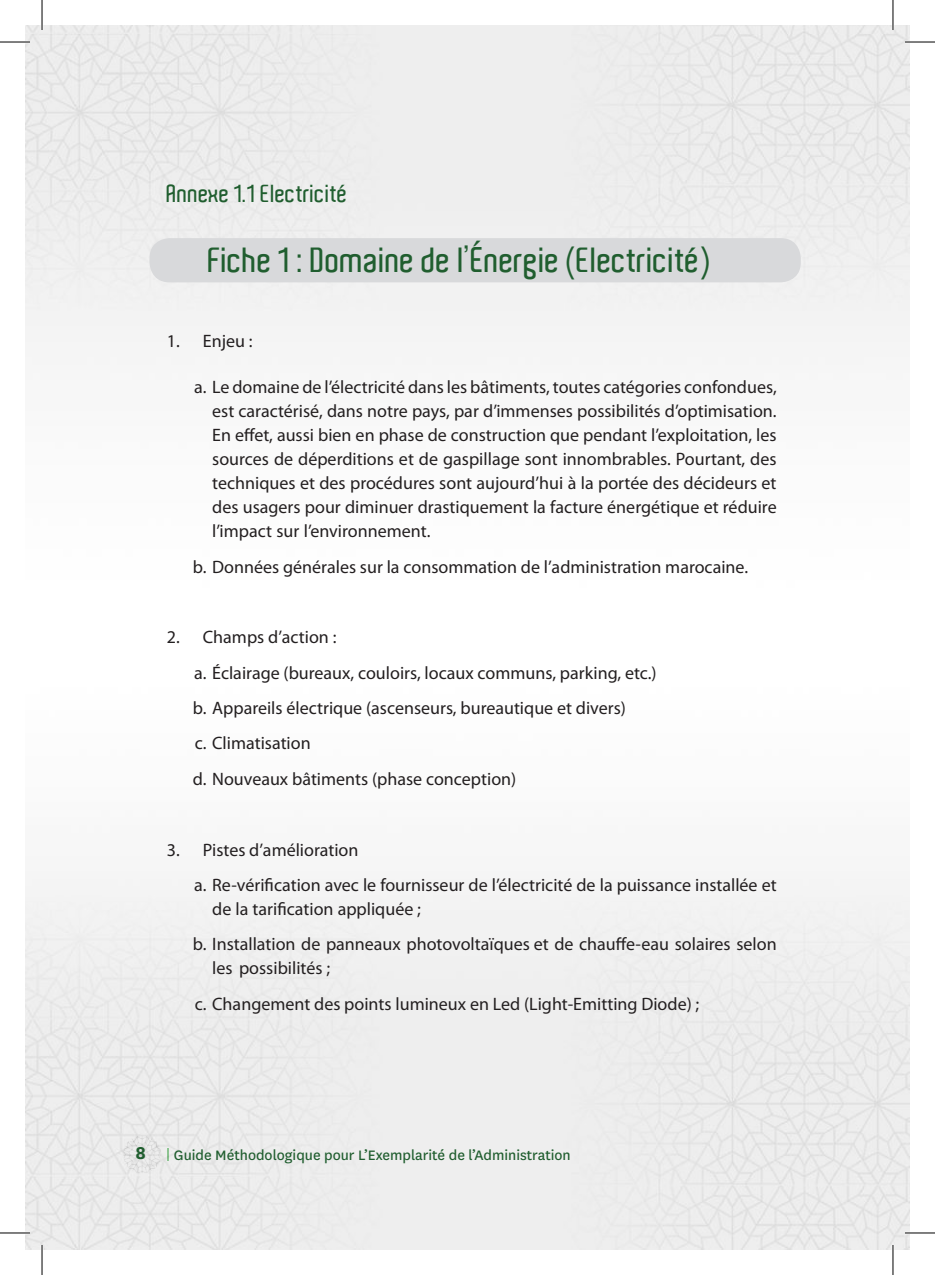
<style>
.page{position:relative;width:935px;height:1275px;background:#fff}
.page>*{position:absolute;margin:0;border:0;box-sizing:border-box;transform-origin:0 0}
.t1{font:600 34px "Aldo";color:#205e2f}
.t2{font:600 24px "Aldo";color:#205e2f}
.t3{font:700 20px "National";color:#205e2f}
.t4{font:18px/35.4px "Myriad Pro";color:#231f20}
.t5{font:16px "National";color:#205e2f}
</style>
<div class="page">
<img style="left:25px;top:25px;width:884px;height:1224px">
<div style="left:149px;top:238px;width:651px;height:44px;background:#d8d9db;border-radius:20px"></div>
<hr style="left:0;top:41px;width:30px;height:2px;background:#fff">
<hr style="left:904px;top:41px;width:30px;height:2px;background:#fff">
<hr style="left:0;top:1231px;width:30px;height:3px;background:#fff">
<hr style="left:904px;top:1231px;width:30px;height:3px;background:#fff">
<hr style="left:41px;top:0;width:2px;height:30px;background:#fff">
<hr style="left:41px;top:1245px;width:2px;height:30px;background:#fff">
<hr style="left:891px;top:0;width:3px;height:30px;background:#fff">
<hr style="left:891px;top:1245px;width:3px;height:30px;background:#fff">
<hr style="left:0;top:42px;width:30px;height:1px;background:#000">
<hr style="left:904px;top:42px;width:30px;height:1px;background:#000">
<hr style="left:0;top:1232px;width:30px;height:1px;background:#000">
<hr style="left:904px;top:1232px;width:30px;height:1px;background:#000">
<hr style="left:42px;top:0;width:1px;height:30px;background:#000">
<hr style="left:42px;top:1245px;width:1px;height:30px;background:#000">
<hr style="left:892px;top:0;width:1px;height:30px;background:#000">
<hr style="left:892px;top:1245px;width:1px;height:30px;background:#000">
<h2 class="t2" style="left:167px;top:180px;width:183px">Annexe 1.1 Electricité</h2>
<h1 class="t1" style="left:208px;top:240px;width:504px">Fiche 1 : Domaine de l’Énergie (Electricité)</h1>
<p class="t4" style="left:167px;top:322px;width:87px">1. Enjeu :</p>
<p class="t4" style="left:212px;top:375px;width:566px;line-height:24px;text-align:justify;text-indent:-18px">a. Le domaine de l’électricité dans les bâtiments, toutes catégories confondues, est caractérisé, dans notre pays, par d’immenses possibilités d’optimisation.<br>En effet, aussi bien en phase de construction que pendant l’exploitation, les sources de déperditions et de gaspillage sont innombrables. Pourtant, des techniques et des procédures sont aujourd’hui à la portée des décideurs et des usagers pour diminuer drastiquement la facture énergétique et réduire l’impact sur l’environnement.</p>
<p class="t4" style="left:193px;top:549px;width:556px">b. Données générales sur la consommation de l’administration marocaine.</p>
<p class="t4" style="left:193px;top:619px;width:465px;text-indent:-26px">2. Champs d’action :<br>a. Éclairage (bureaux, couloirs, locaux communs, parking, etc.) b. Appareils électrique (ascenseurs, bureautique et divers)<br>c. Climatisation<br>d. Nouveaux bâtiments (phase conception)</p>
<p class="t4" style="left:194px;top:831px;width:584px;text-indent:-27px">3. Pistes d’amélioration<br>a. Re-vérification avec le fournisseur de l’électricité de la puissance installée et</p>
<p class="t4" style="left:193px;top:891px;width:585px;text-indent:19px">de la tarification appliquée ;<br>b. Installation de panneaux photovoltaïques et de chauffe-eau solaires selon</p>
<p class="t4" style="left:195px;top:950px;width:506px;text-indent:17px">les possibilités ;<br>c. Changement des points lumineux en Led (Light-Emitting Diode) ;</p>
<p class="t3" style="left:135px;top:1138px;width:12px">8</p>
<p class="t5" style="left:174px;top:1144px;width:398px">Guide Méthodologique pour L’Exemplarité de l’Administration</p>
</div>
